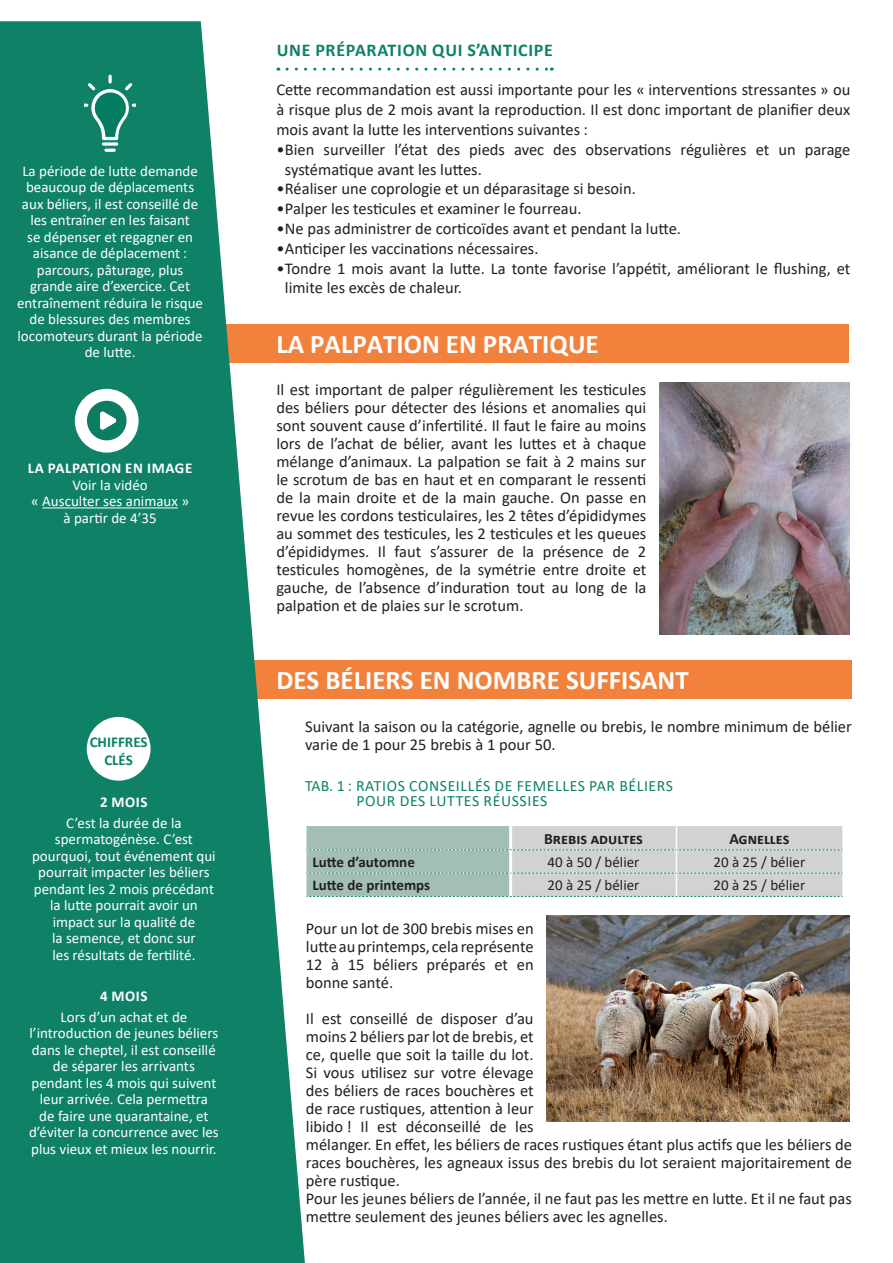
<style>
.page{position:relative;width:893px;height:1263px;background:#fff}
.page>*{position:absolute;margin:0;border:0;box-sizing:border-box;transform-origin:0 0}
.t1{font:700 27px "Calibri";color:#fff}
.t2{font:700 18px "Calibri";letter-spacing:.04em;color:#0e8167}
.t3{font:16.5px/18px "Calibri";color:#231f20}
.t4{font:15.75px/15px "Calibri";letter-spacing:.04em;color:#0e8167}
.t5{font:700 15.75px "Calibri";color:#231f20}
.t6{font:15px/16.5px "Calibri";color:#fff;text-align:center}
.t7{font:15px "Calibri";color:#231f20}
.t8{font:700 15px "Calibri";color:#231f20}
.t9{font:700 15px "Calibri";letter-spacing:.04em;color:#fff}
.t10{font:700 15px "Calibri";color:#0e8167}
</style>
<div class="page">
<img style="left:546px;top:915px;width:303px;height:206px">
<div style="left:217px;top:324px;width:632px;height:38px;background:#f2813c"></div>
<div style="left:182px;top:660px;width:670px;height:38px;background:#f2813c"></div>
<svg style="left:0;top:21px;width:305px;height:1242px;fill:#0e8167"></svg>
<hr style="left:42px;top:507px;width:136px;height:1px;background:#fff">
<svg style="left:306px;top:826px;width:536px;height:71px;background:#bdcac7"></svg>
<div style="left:75px;top:389px;width:64px;height:64px;background:#fff;border-radius:50%"></div>
<svg style="left:87px;top:401px;width:40px;height:39px"></svg>
<svg style="left:85px;top:75px;width:51px;height:77px;background:#31937d"></svg>
<img style="left:659px;top:383px;width:190px;height:252px">
<div style="left:87px;top:717px;width:64px;height:64px;background:#fff;border-radius:50%"></div>
<svg style="left:287px;top:68px;width:265px;height:3px"></svg>
<p class="t6" style="left:17px;top:162px;width:187px">La période de lutte demande beaucoup de déplacements aux béliers, il est conseillé de les entraîner en les faisant<br>se dépenser et regagner en aisance de déplacement : parcours, pâturage, plus grande aire d’exercice. Cet entraînement réduira le risque de blessures des membres locomoteurs durant la période de lutte.</p>
<p class="t9" style="left:28px;top:458px;width:166px">LA PALPATION EN IMAGE</p>
<p class="t6" style="left:31px;top:476px;width:159px">Voir la vidéo<br>« Ausculter ses animaux » à partir de 4’35</p>
<p class="t10" style="left:90px;top:732px;width:59px">CHIFFRES</p>
<p class="t10" style="left:104px;top:750px;width:30px">CLÉS</p>
<p class="t9" style="left:100px;top:791px;width:49px">2 MOIS</p>
<p class="t6" style="left:32px;top:814px;width:185px">C’est la durée de la spermatogénèse. C’est pourquoi, tout événement qui pourrait impacter les béliers pendant les 2 mois précédant la lutte pourrait avoir un impact sur la qualité de<br>la semence, et donc sur<br>les résultats de fertilité.</p>
<p class="t9" style="left:100px;top:985px;width:49px">4 MOIS</p>
<p class="t6" style="left:29px;top:1008px;width:191px">Lors d’un achat et de l’introduction de jeunes béliers dans le cheptel, il est conseillé de séparer les arrivants pendant les 4 mois qui suivent leur arrivée. Cela permettra<br>de faire une quarantaine, et d’éviter la concurrence avec les plus vieux et mieux les nourrir.</p>
<p class="t2" style="left:277px;top:37px;width:278px">UNE PRÉPARATION QUI S’ANTICIPE</p>
<p class="t3" style="left:276px;top:79px;width:576px;line-height:19.8px;text-align:justify">Cette recommandation est aussi importante pour les « interventions stressantes » ou à risque plus de 2 mois avant la reproduction. Il est donc important de planifier deux mois avant la lutte les interventions suivantes :</p>
<p class="t3" style="left:285px;top:139px;width:567px;line-height:19.8px;text-indent:-9px">•Bien surveiller l’état des pieds avec des observations régulières et un parage systématique avant les luttes.</p>
<p class="t3" style="left:276px;top:179px;width:361px">•Réaliser une coprologie et un déparasitage si besoin.</p>
<p class="t3" style="left:276px;top:199px;width:307px">•Palper les testicules et examiner le fourreau.</p>
<p class="t3" style="left:276px;top:219px;width:406px">•Ne pas administrer de corticoïdes avant et pendant la lutte.</p>
<p class="t3" style="left:276px;top:239px;width:264px">•Anticiper les vaccinations nécessaires.</p>
<p class="t3" style="left:285px;top:258px;width:567px;line-height:19.8px;text-indent:-9px">•Tondre 1 mois avant la lutte. La tonte favorise l’appétit, améliorant le flushing, et limite les excès de chaleur.</p>
<p class="t1" style="left:276px;top:325px;width:324px">LA PALPATION EN PRATIQUE</p>
<p class="t3" style="left:276px;top:380px;width:371px;text-align:justify">Il est important de palper régulièrement les testicules des béliers pour détecter des lésions et anomalies qui sont souvent cause d’infertilité. Il faut le faire au moins lors de l’achat de bélier, avant les luttes et à chaque mélange d’animaux. La palpation se fait à 2 mains sur le scrotum de bas en haut et en comparant le ressenti de la main droite et de la main gauche. On passe en revue les cordons testiculaires, les 2 têtes d’épididymes au sommet des testicules, les 2 testicules et les queues d’épididymes. Il faut s’assurer de la présence de 2 testicules homogènes, de la symétrie entre droite et gauche, de l’absence d’induration tout au long de la palpation et de plaies sur le scrotum.</p>
<p class="t1" style="left:276px;top:661px;width:414px">DES BÉLIERS EN NOMBRE SUFFISANT</p>
<p class="t3" style="left:305px;top:717px;width:548px">Suivant la saison ou la catégorie, agnelle ou brebis, le nombre minimum de bélier varie de 1 pour 25 brebis à 1 pour 50.</p>
<p class="t4" style="left:356px;top:778px;width:318px;text-indent:-51px">TAB. 1 : RATIOS CONSEILLÉS DE FEMELLES PAR BÉLIERS<br>POUR DES LUTTES RÉUSSIES</p>
<p class="t5" style="left:544px;top:827px;width:100px">Brebis adultes</p>
<p class="t5" style="left:729px;top:827px;width:62px">Agnelles</p>
<p class="t8" style="left:312px;top:851px;width:104px">Lutte d’automne</p>
<p class="t7" style="left:548px;top:852px;width:93px">40 à 50 / bélier</p>
<p class="t7" style="left:713px;top:852px;width:93px">20 à 25 / bélier</p>
<p class="t8" style="left:312px;top:875px;width:119px">Lutte de printemps</p>
<p class="t7" style="left:548px;top:875px;width:93px">20 à 25 / bélier</p>
<p class="t7" style="left:713px;top:875px;width:93px">20 à 25 / bélier</p>
<p class="t3" style="left:306px;top:919px;width:229px;text-align:justify">Pour un lot de 300 brebis mises en lutte au printemps, cela représente 12 à 15 béliers préparés et en bonne santé.</p>
<p class="t3" style="left:306px;top:1009px;width:547px">Il est conseillé de disposer d’au<br>moins 2 béliers par lot de brebis, et<br>ce, quelle que soit la taille du lot.<br>Si vous utilisez sur votre élevage<br>des béliers de races bouchères et<br>de race rustiques, attention à leur<br>libido ! Il est déconseillé de les<br>mélanger. En effet, les béliers de races rustiques étant plus actifs que les béliers de races bouchères, les agneaux issus des brebis du lot seraient majoritairement de père rustique.</p>
<p class="t3" style="left:306px;top:1189px;width:547px">Pour les jeunes béliers de l’année, il ne faut pas les mettre en lutte. Et il ne faut pas mettre seulement des jeunes béliers avec les agnelles.</p>
</div>
